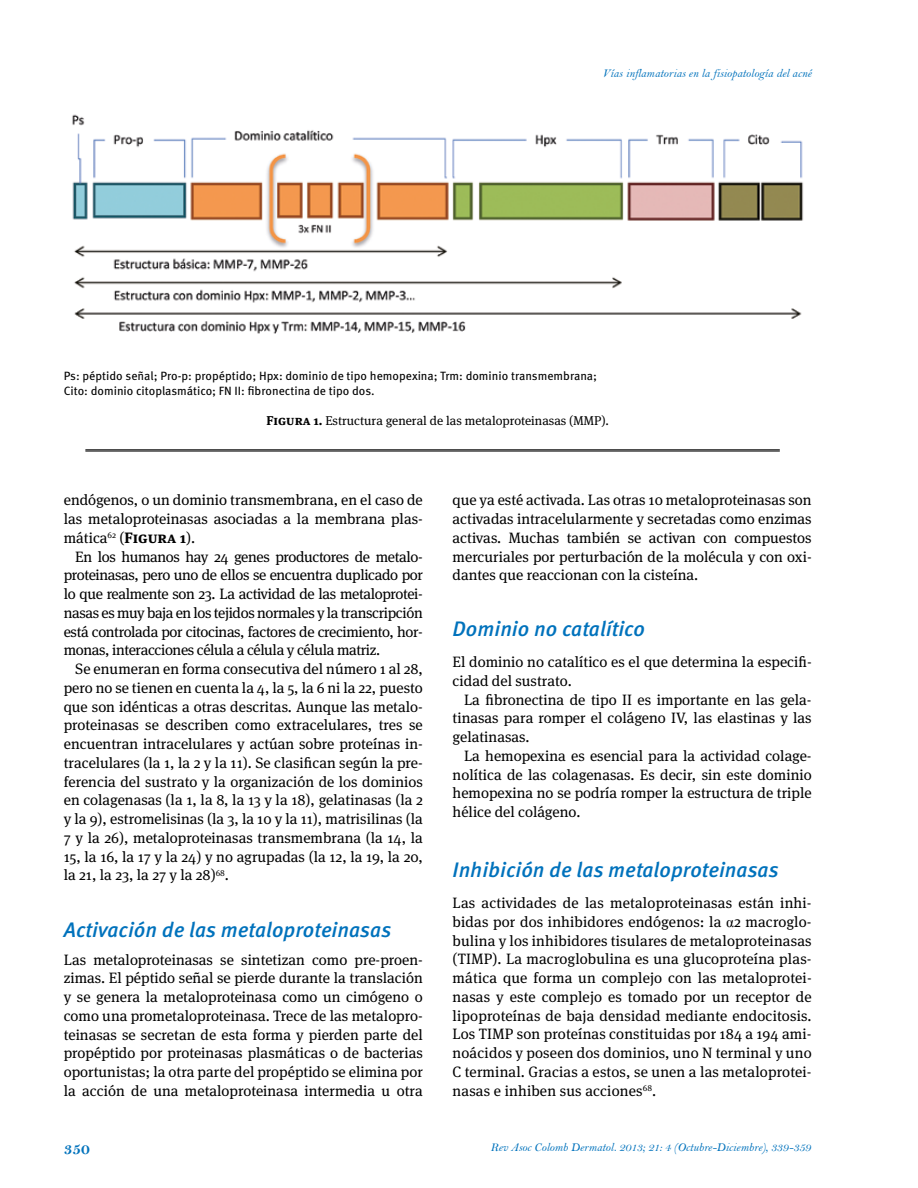
<style>
.page{position:relative;width:918px;height:1188px;background:#fff}
.page>*{position:absolute;margin:0;border:0;box-sizing:border-box;transform-origin:0 0}
.t1{font:italic 500 21px "Meta Pro";color:#0072bc}
.t2{font:16.5px "Bell MT Bold";color:#0072bc}
.t3{font:15px/18.8px "Meta Serif OT";color:#000;text-align:justify}
.t4{font:12.75px "Meta Serif OT";color:#000}
.t5{font:12px/15px "Meta Pro";color:#000}
.t6{font:12px "Bell MT Italic";color:#0072bc}
.s1{font-weight:700}
.s2{font-family:"Times New Roman"}
</style>
<div class="page">
<img style="left:72px;top:114px;width:732px;height:220px">
<hr style="left:85px;top:450px;width:695px;height:1px;background:#000">
<hr style="left:85px;top:451px;width:695px;height:1px;background:#000">
<p class="t6" style="left:603px;top:66px;width:210px">Vías inflamatorias en la fisiopatología del acné</p>
<p class="t5" style="left:64px;top:368px;width:535px">Ps: péptido señal; Pro-p: propéptido; Hpx: dominio de tipo hemopexina; Trm: dominio transmembrana;<br>Cito: dominio citoplasmático; FN II: fibronectina de tipo dos.</p>
<p class="t4" style="left:266px;top:413px;width:344px"><span class="s1">Figura 1.</span> Estructura general de las metaloproteinasas (MMP).</p>
<p class="t3" style="left:64px;top:491px;width:361px">endógenos, o un dominio transmembrana, en el caso de las metaloproteinasas asociadas a la membrana plas&shy;mática<sup>62</sup> (<span class="s1">Figura 1</span>).</p>
<p class="t3" style="left:64px;top:547px;width:361px;text-indent:11px">En los humanos hay 24 genes productores de metalo&shy;proteinasas, pero uno de ellos se encuentra duplicado por lo que realmente son 23. La actividad de las metaloprotei&shy;nasas es muy baja en los tejidos normales y la transcripción está controlada por citocinas, factores de crecimiento, hor&shy;monas, interacciones célula a célula y célula matriz.</p>
<p class="t3" style="left:64px;top:660px;width:361px;text-indent:11px">Se enumeran en forma consecutiva del número 1 al 28, pero no se tienen en cuenta la 4, la 5, la 6 ni la 22, puesto que son idénticas a otras descritas. Aunque las metalo&shy;proteinasas se describen como extracelulares, tres se encuentran intracelulares y actúan sobre proteínas in&shy;tracelulares (la 1, la 2 y la 11). Se clasifican según la pre&shy;ferencia del sustrato y la organización de los dominios en colagenasas (la 1, la 8, la 13 y la 18), gelatinasas (la 2 y la 9), estromelisinas (la 3, la 10 y la 11), matrisilinas (la 7 y la 26), metaloproteinasas transmembrana (la 14, la 15, la 16, la 17 y la 24) y no agrupadas (la 12, la 19, la 20, la 21, la 23, la 27 y la 28)<sup>68</sup>.</p>
<h1 class="t1" style="left:64px;top:917px;width:329px">Activación de las metaloproteinasas</h1>
<p class="t3" style="left:64px;top:950px;width:361px">Las metaloproteinasas se sintetizan como pre-proen&shy;zimas. El péptido señal se pierde durante la translación y se genera la metaloproteinasa como un cimógeno o como una prometaloproteinasa. Trece de las metalopro&shy;teinasas se secretan de esta forma y pierden parte del propéptido por proteinasas plasmáticas o de bacterias oportunistas; la otra parte del propéptido se elimina por la acción de una metaloproteinasa intermedia u otra</p>
<p class="t2" style="left:64px;top:1138px;width:28px">350</p>
<p class="t3" style="left:453px;top:491px;width:361px">que ya esté activada. Las otras 10 metaloproteinasas son activadas intracelularmente y secretadas como enzimas activas. Muchas también se activan con compuestos mercuriales por perturbación de la molécula y con oxi&shy;dantes que reaccionan con la cisteína.</p>
<h1 class="t1" style="left:453px;top:615px;width:194px">Dominio no catalítico</h1>
<p class="t3" style="left:453px;top:653px;width:361px">El dominio no catalítico es el que determina la especifi&shy;cidad del sustrato.</p>
<p class="t3" style="left:453px;top:691px;width:361px;text-indent:11px">La fibronectina de tipo II es importante en las gela&shy;tinasas para romper el colágeno IV, las elastinas y las gelatinasas.</p>
<p class="t3" style="left:453px;top:747px;width:361px;text-indent:11px">La hemopexina es esencial para la actividad colage&shy;nolítica de las colagenasas. Es decir, sin este dominio hemopexina no se podría romper la estructura de triple hélice del colágeno.</p>
<h1 class="t1" style="left:453px;top:856px;width:328px">Inhibición de las metaloproteinasas</h1>
<p class="t3" style="left:453px;top:894px;width:361px">Las actividades de las metaloproteinasas están inhi&shy;bidas por dos inhibidores endógenos: la <span class="s2">α</span>2 macroglo&shy;bulina y los inhibidores tisulares de metaloproteinasas (TIMP). La macroglobulina es una glucoproteína plas&shy;mática que forma un complejo con las metaloprotei&shy;nasas y este complejo es tomado por un receptor de lipoproteínas de baja densidad mediante endocitosis.<br>Los TIMP son proteínas constituidas por 184 a 194 ami&shy;noácidos y poseen dos dominios, uno N terminal y uno C terminal. Gracias a estos, se unen a las metaloprotei&shy;nasas e inhiben sus acciones<sup>68</sup>.</p>
<p class="t6" style="left:491px;top:1140px;width:322px">Rev Asoc Colomb Dermatol. 2013; 21: 4 (Octubre-Diciembre), 339-359</p>
</div>
